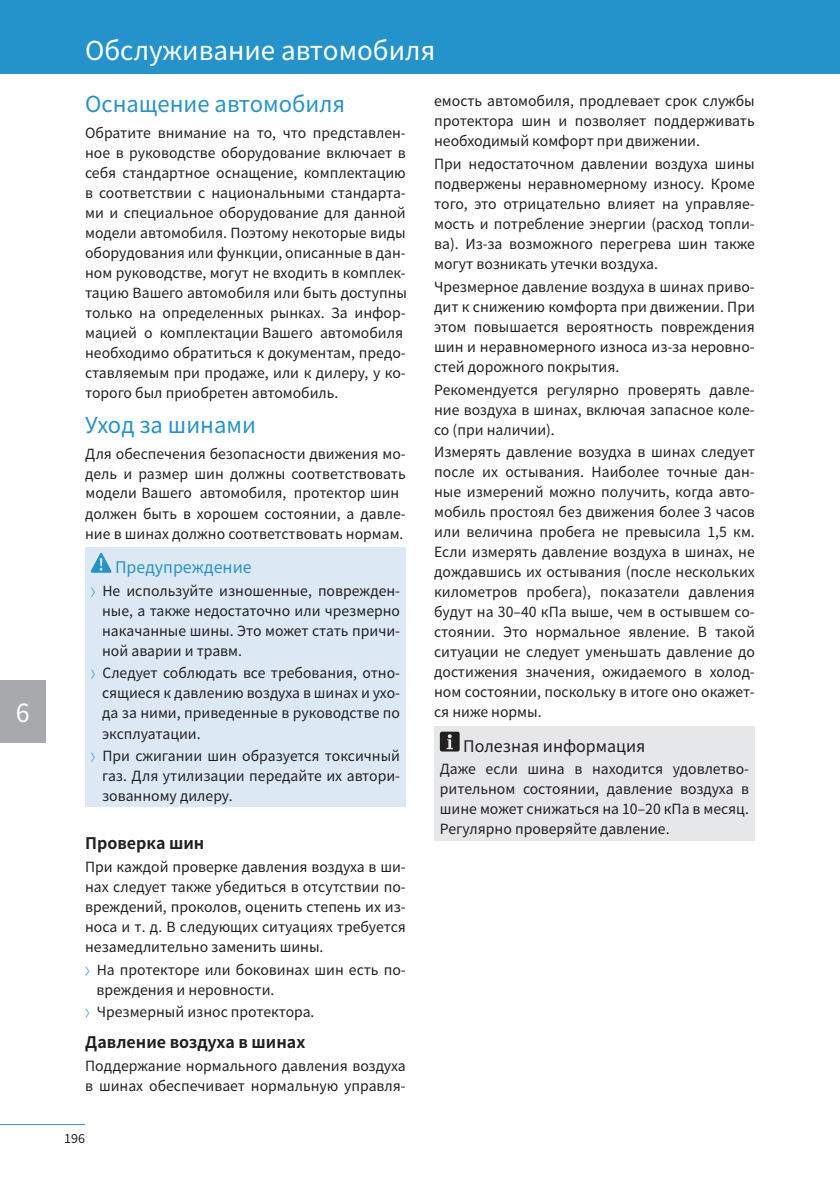
<style>
.page{position:relative;width:840px;height:1191px;background:#fff}
.page>*{position:absolute;margin:0;border:0;box-sizing:border-box;transform-origin:0 0}
.header_2_left{font:26px "Source Han Sans CN";color:#fff}
.t1{font:25px "Source Han Sans CN";color:#fff}
.header_3{font:22px "Source Han Sans CN";color:#2593cb}
.header_5{font:700 16px "Source Han Sans CN";color:#231f20}
.warn_header_black{font:16px "Source Han Sans CN";color:#231f20}
.warn_header_blue{font:16px "Source Han Sans CN";color:#2593cb}
.text_egal{font:14px/20px "Source Han Sans CN";color:#231f20;text-align:justify}
.t2{font:14px "Source Sans Pro";color:#242021}
.s1{color:#242021}
.s2{font-size:10px;color:#2593cb}
</style>
<div class="page">
<hr style="left:0;top:1124px;width:85px;height:1px;background:#2593cb">
<div style="left:0;top:0;width:839px;height:74px;background:#2593cb"></div>
<div style="left:0;top:680px;width:45px;height:63px;background:#a8a9ad"></div>
<div style="left:85px;top:547px;width:320px;height:260px;background:#dce9f5"></div>
<svg style="left:91px;top:553px;width:20px;height:20px"></svg>
<div style="left:434px;top:726px;width:320px;height:114px;background:#e6e7e9"></div>
<svg style="left:439px;top:731px;width:20px;height:20px"></svg>
<h2 class="t1" style="left:16px;top:698px;width:15px">6</h2>
<p class="header_2_left" style="left:85px;top:36px;width:351px">Обслуживание автомобиля</p>
<p class="header_3" style="left:85px;top:92px;width:261px">Оснащение автомобиля</p>
<p class="text_egal" style="left:85px;top:123px;width:323px;text-align:left">Обратите внимание на то, что представлен&shy;ное в руководстве оборудование включает в себя стандартное оснащение, комплектацию в соответствии с национальными стандарта&shy;ми и специальное оборудование для данной модели автомобиля. Поэтому некоторые виды оборудования или функции, описанные в дан&shy;ном руководстве, могут не входить в комплек&shy;<span class="s1">тацию Вашего автомобиля или быть доступны </span>только на определенных рынках. За инфор&shy;<span class="s1">мацией о комплектации Вашего автомобиля </span>необходимо обратиться к документам, предо&shy;ставляемым при продаже, или к дилеру, у ко&shy;торого был приобретен автомобиль.</p>
<p class="header_3" style="left:85px;top:412px;width:172px">Уход за шинами</p>
<p class="text_egal" style="left:85px;top:444px;width:322px;text-align:left">Для обеспечения безопасности движения мо&shy;дель и размер шин должны соответствовать <span class="s1">модели Вашего автомобиля, протектор шин </span>должен быть в хорошем состоянии, а давле&shy;ние в шинах должно соответствовать нормам.</p>
<p class="warn_header_blue" style="left:115px;top:558px;width:138px">Предупреждение</p>
<p class="text_egal" style="left:102px;top:581px;width:299px;text-indent:-11px"><span class="s2">〉</span> Не используйте изношенные, поврежден&shy;ные, а также недостаточно или чрезмерно накачанные шины. Это может стать причи&shy;ной аварии и травм.</p>
<p class="text_egal" style="left:102px;top:663px;width:299px;text-indent:-11px"><span class="s2">〉</span> Следует соблюдать все требования, отно&shy;сящиеся к давлению воздуха в шинах и ухо&shy;да за ними, приведенные в руководстве по эксплуатации.</p>
<p class="text_egal" style="left:102px;top:746px;width:299px;text-indent:-11px"><span class="s2">〉</span> При сжигании шин образуется токсичный газ. Для утилизации передайте их автори&shy;зованному дилеру.</p>
<p class="header_5" style="left:85px;top:834px;width:121px">Проверка шин</p>
<p class="text_egal" style="left:85px;top:857px;width:322px">При каждой проверке давления воздуха в ши&shy;нах следует также убедиться в отсутствии по&shy;вреждений, проколов, оценить степень их из&shy;носа и т. д. В следующих ситуациях требуется незамедлительно заменить шины.</p>
<p class="text_egal" style="left:96px;top:959px;width:310px;text-indent:-11px"><span class="s2">〉</span> На протекторе или боковинах шин есть по&shy;вреждения и неровности.</p>
<p class="text_egal" style="left:85px;top:1002px;width:229px"><span class="s2">〉</span> Чрезмерный износ протектора.</p>
<p class="header_5" style="left:85px;top:1033px;width:221px">Давление воздуха в шинах</p>
<p class="text_egal" style="left:85px;top:1056px;width:322px">Поддержание нормального давления воздуха в шинах обеспечивает нормальную управля-</p>
<p class="text_egal" style="left:434px;top:91px;width:322px">емость автомобиля, продлевает срок службы протектора шин и позволяет поддерживать необходимый комфорт при движении.</p>
<p class="text_egal" style="left:434px;top:154px;width:322px">При недостаточном давлении воздуха шины подвержены неравномерному износу. Кроме того, это отрицательно влияет на управляе&shy;мость и потребление энергии (расход топли&shy;ва). Из-за возможного перегрева шин также могут возникать утечки воздуха.</p>
<p class="text_egal" style="left:434px;top:277px;width:322px">Чрезмерное давление воздуха в шинах приво&shy;дит к снижению комфорта при движении. При этом повышается вероятность повреждения шин и неравномерного износа из-за неровно&shy;стей дорожного покрытия.</p>
<p class="text_egal" style="left:434px;top:380px;width:322px">Рекомендуется регулярно проверять давле&shy;ние воздуха в шинах, включая запасное коле&shy;со (при наличии).</p>
<p class="text_egal" style="left:434px;top:442px;width:322px;text-align:left">Измерять давление возудха в шинах следует после их остывания. Наиболее точные дан&shy;ные измерений можно получить, когда авто&shy;мобиль простоял без движения более 3 часов или величина пробега не превысила 1,5 км.<br>Если измерять давление воздуха в шинах, не дождавшись их остывания (после нескольких километров пробега), показатели давления будут на 30–40 кПа выше, чем в остывшем со&shy;стоянии. Это нормальное явление. В такой ситуации не следует уменьшать давление до достижения значения, ожидаемого в холод&shy;ном состоянии, поскольку в итоге оно окажет&shy;ся ниже нормы.</p>
<p class="warn_header_black" style="left:463px;top:736px;width:183px">Полезная информация</p>
<p class="text_egal" style="left:439px;top:759px;width:310px;text-align:left">Даже если шина в находится удовлетво&shy;рительном состоянии, давление воздуха в шине может снижаться на 10–20 кПа в месяц.<br>Регулярно проверяйте давление.</p>
<p class="t2" style="left:64px;top:1129px;width:22px">196</p>
</div>
